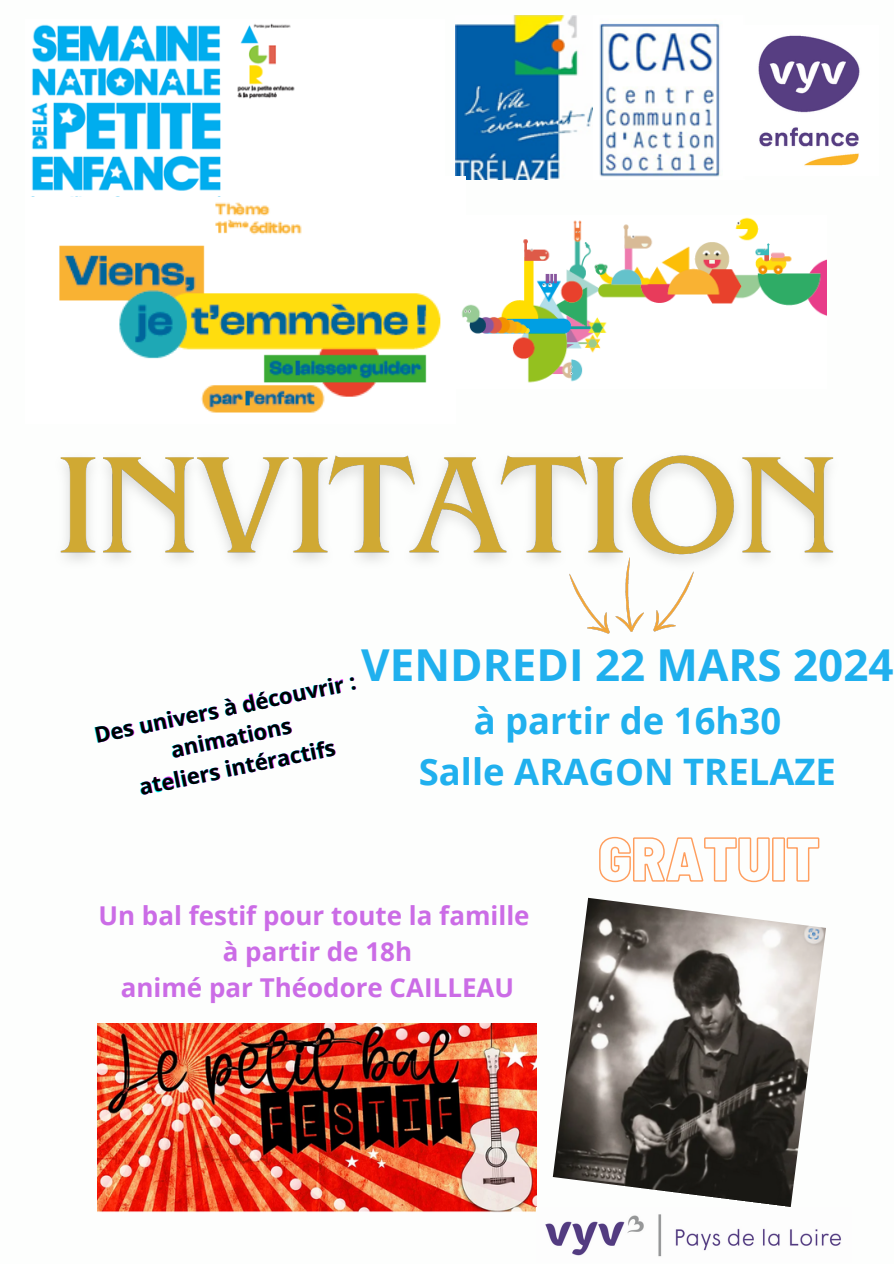
<style>
.page{position:relative;width:894px;height:1264px;background:#fff}
.page>*{position:absolute;margin:0;border:0;box-sizing:border-box;transform-origin:0 0}
.t1{font:700 43.95px "Open Sans";color:#20b0ee}
.t2{font:700 36.45px/50.7px "Open Sans";color:#20b0ee;text-align:center}
.t3{font:700 25.95px/36px "Open Sans";color:#cb6ce6;text-align:center}
.t4{font:700 21.6px "Open Sans";color:#000}
</style>
<div class="page">
<img style="left:455px;top:15px;width:265px;height:165px">
<img style="left:31px;top:23px;width:264px;height:174px">
<div style="left:274px;top:176px;width:191px;height:60px;background:#fff"></div>
<img style="left:59px;top:202px;width:382px;height:211px">
<div style="left:209px;top:249px;width:187px;height:34px;background:#fff"></div>
<img style="left:579px;top:598px;width:104px;height:36px">
<img style="left:97px;top:1023px;width:439px;height:189px">
<img style="left:552px;top:897px;width:273px;height:309px">
<img style="left:461px;top:217px;width:364px;height:166px">
<img style="left:758px;top:35px;width:102px;height:131px">
<img style="left:545px;top:1214px;width:296px;height:43px">
<img style="left:60px;top:455px;width:774px;height:143px">
<svg style="left:599px;top:836px;width:220px;height:46px"></svg>
<p class="t1" style="left:361px;top:634px;width:533px">VENDREDI 22 MARS 2024</p>
<p class="t2" style="left:418px;top:694px;width:418px">à partir de 16h30<br>Salle ARAGON TRELAZE</p>
<h4 class="t4" style="left:92px;top:721px;width:267px;rotate:-12deg">Des univers à découvrir :</h4>
<p class="t4" style="left:168px;top:735px;width:124px;rotate:-12deg">animations</p>
<p class="t4" style="left:136px;top:773px;width:201px;rotate:-12deg">ateliers intéractifs</p>
<h2 class="t3" style="left:98px;top:896px;width:432px">Un bal festif pour toute la famille à partir de 18h<br>animé par Théodore CAILLEAU</h2>
</div>
